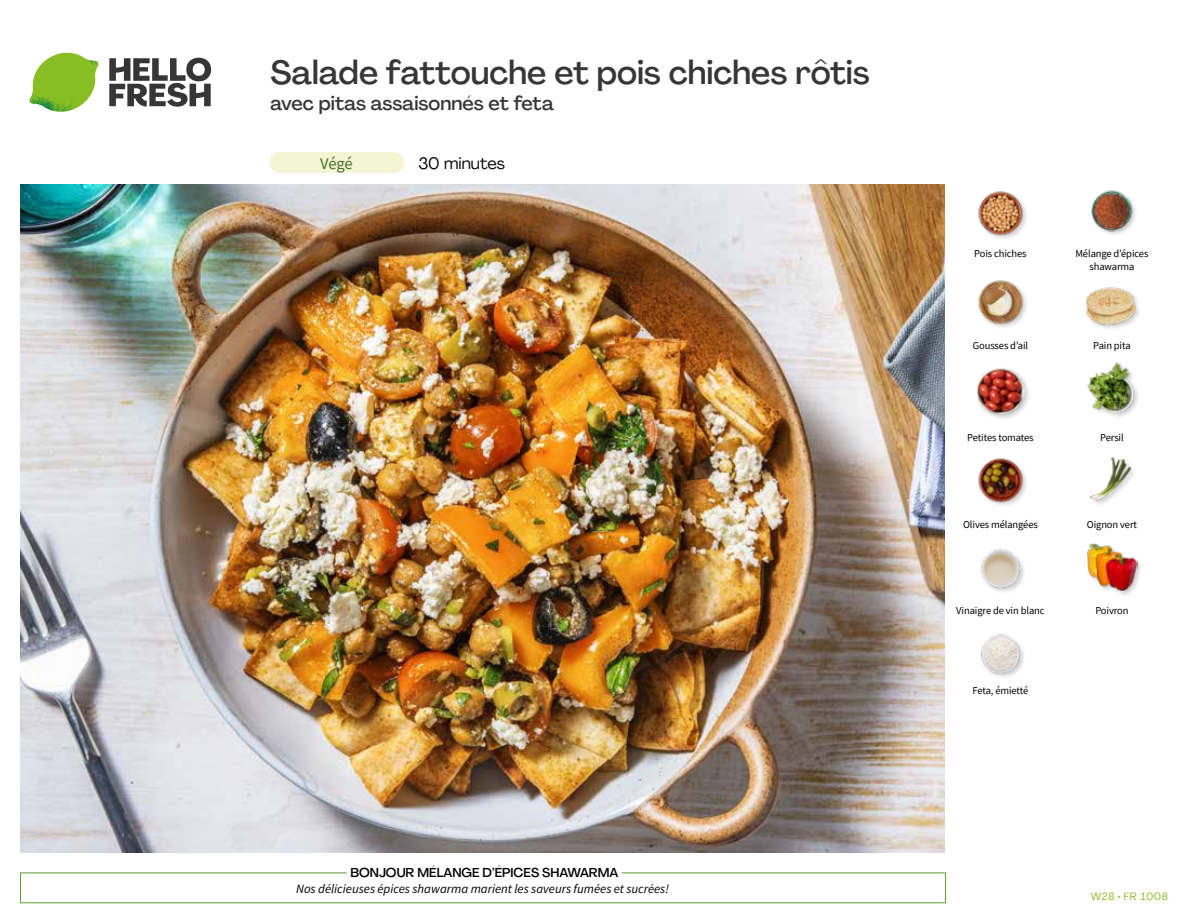
<style>
.page{position:relative;width:1188px;height:918px;background:#fff}
.page>*{position:absolute;margin:0;border:0;box-sizing:border-box;transform-origin:0 0}
.t1{font:500 33px "Agrandir";letter-spacing:-.005em;color:#373636}
.t2{font:500 19.5px "Agrandir";color:#373636}
.t3{font:16.5px "Agrandir";color:#000}
.t4{font:16.5px "Source Sans Pro";color:#4a6c2a}
.t5{font:italic 12.75px "Source Sans Pro";color:#000}
.t6{font:500 12.75px "Agrandir";color:#000}
.t7{font:10.5px/13.5px "Source Sans Pro";letter-spacing:-.01em;color:#000;text-align:center}
.t8{font:10.5px "Agrandir";letter-spacing:.05em;color:#89bd24}
</style>
<div class="page">
<svg style="left:109px;top:57px;width:102px;height:50px"></svg>
<svg style="left:34px;top:53px;width:62px;height:40px"></svg>
<img style="left:67px;top:53px;width:32px;height:26px">
<img style="left:33px;top:75px;width:59px;height:11px">
<img style="left:29px;top:79px;width:61px;height:33px">
<img style="left:65px;top:86px;width:27px;height:25px">
<img style="left:21px;top:184px;width:924px;height:668px">
<div style="left:270px;top:152px;width:134px;height:21px;background:#f3f5d3;border-radius:10px"></div>
<img style="left:981px;top:634px;width:43px;height:43px">
<div style="left:1086px;top:543px;width:57px;height:54px;background:#000;opacity:.2"></div>
<img style="left:1086px;top:543px;width:51px;height:48px">
<img style="left:981px;top:549px;width:43px;height:43px">
<img style="left:1089px;top:457px;width:45px;height:47px">
<img style="left:978px;top:458px;width:49px;height:48px">
<div style="left:1086px;top:362px;width:55px;height:57px;background:#000;opacity:.2"></div>
<img style="left:1086px;top:362px;width:49px;height:50px">
<div style="left:976px;top:367px;width:55px;height:55px;background:#000;opacity:.2"></div>
<img style="left:977px;top:367px;width:47px;height:48px">
<div style="left:1085px;top:286px;width:57px;height:45px;background:#000;opacity:.2"></div>
<img style="left:1086px;top:286px;width:49px;height:45px">
<img style="left:978px;top:280px;width:49px;height:48px">
<img style="left:1091px;top:190px;width:44px;height:44px">
<img style="left:978px;top:191px;width:49px;height:48px">
<h1 class="t1" style="left:271px;top:52px;width:601px">Salade fattouche et pois chiches rôtis</h1>
<h2 class="t2" style="left:271px;top:91px;width:285px">avec pitas assaisonnés et feta</h2>
<h3 class="t4" style="left:320px;top:153px;width:34px">Végé</h3>
<h3 class="t3" style="left:418px;top:153px;width:88px">30 minutes</h3>
<p class="t6" style="left:351px;top:864px;width:269px">BONJOUR MÉLANGE D’ÉPICES SHAWARMA</p>
<p class="t5" style="left:296px;top:881px;width:374px">Nos délicieuses épices shawarma marient les saveurs fumées et sucrées!</p>
<p class="t7" style="left:974px;top:246px;width:54px">Pois chiches</p>
<p class="t7" style="left:973px;top:339px;width:57px">Gousses d’ail</p>
<p class="t7" style="left:1075px;top:246px;width:75px">Mélange d’épices shawarma</p>
<p class="t7" style="left:1093px;top:339px;width:39px">Pain pita</p>
<p class="t7" style="left:967px;top:431px;width:68px">Petites tomates</p>
<p class="t7" style="left:1100px;top:431px;width:25px">Persil</p>
<p class="t7" style="left:963px;top:518px;width:76px">Olives mélangées</p>
<p class="t7" style="left:1087px;top:518px;width:52px">Oignon vert</p>
<p class="t7" style="left:956px;top:604px;width:90px">Vinaigre de vin blanc</p>
<p class="t7" style="left:1095px;top:604px;width:35px">Poivron</p>
<p class="t7" style="left:973px;top:684px;width:57px">Feta, émietté</p>
<p class="t8" style="left:1091px;top:890px;width:79px">W28 • FR 1008</p>
</div>
